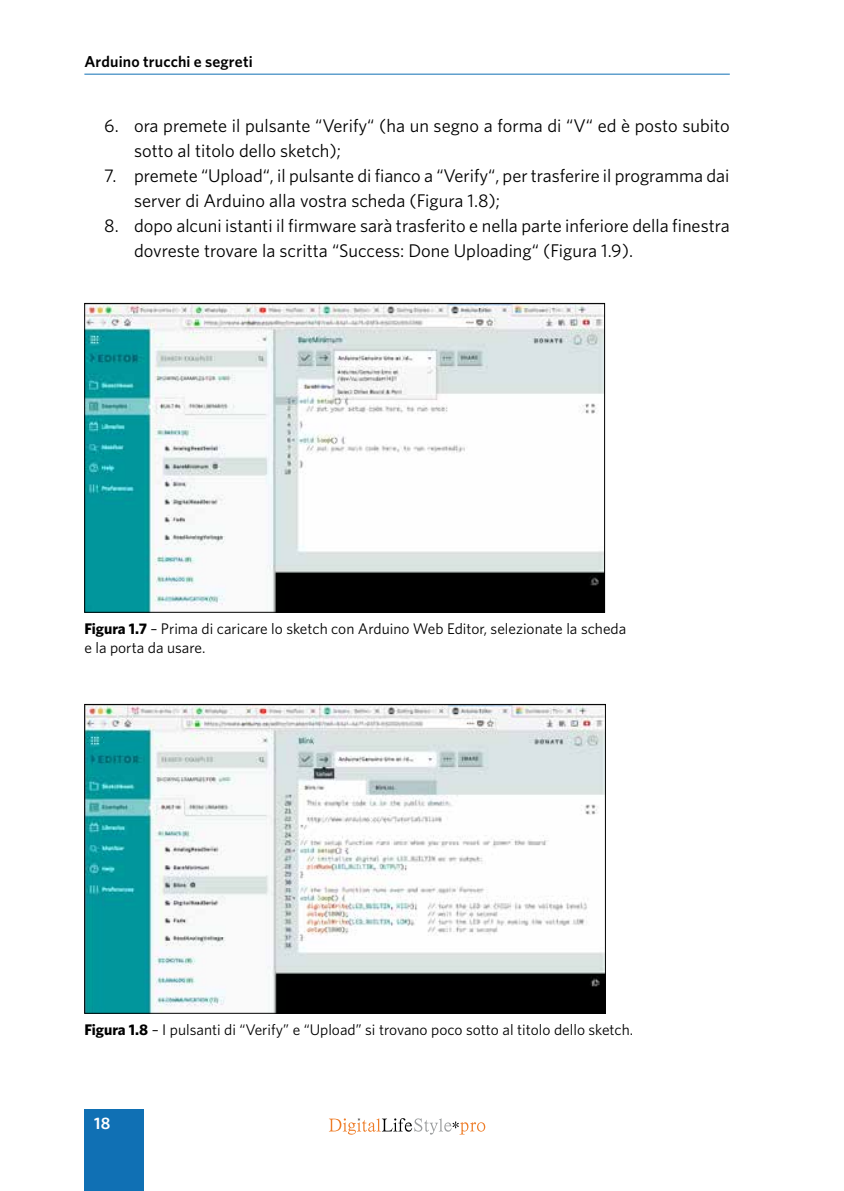
<style>
.page{position:relative;width:844px;height:1191px;background:#fff}
.page>*{position:absolute;margin:0;border:0;box-sizing:border-box;transform-origin:0 0}
.t1{font:18.38px/24.8px "Whitney";color:#000}
.t2{font:600 16.62px "Whitney";color:#fff}
.t3{font:600 15.75px "Whitney";letter-spacing:.01em;color:#000}
.t4{font:15.4px/18.6px "Whitney";color:#000}
.s1{font-weight:700}
</style>
<div class="page">
<div style="left:84px;top:1109px;width:60px;height:82px;background:#1070b4"></div>
<svg style="left:329px;top:1118px;width:156px;height:16px"></svg>
<hr style="left:84px;top:74px;width:645px;height:1px;background:#1070b4">
<img style="left:86px;top:305px;width:516px;height:305px">
<div style="left:84px;top:303px;width:520px;height:309px;border:1px solid #000"></div>
<img style="left:86px;top:706px;width:517px;height:305px">
<div style="left:84px;top:704px;width:521px;height:309px;border:1px solid #000"></div>
<p class="t3" style="left:84px;top:52px;width:170px">Arduino trucchi e segreti</p>
<p class="t1" style="left:134px;top:113px;width:597px;text-indent:-30px">6. ora premete il pulsante “Verify“ (ha un segno a forma di “V“ ed è posto subito sotto al titolo dello sketch);</p>
<p class="t1" style="left:134px;top:163px;width:596px;text-indent:-30px">7. premete “U pload“, il pulsante di fianco a “Verify“, per trasferire il programma dai server di Arduino alla vostra scheda (Figura 1.8);</p>
<p class="t1" style="left:134px;top:212px;width:597px;text-indent:-30px">8. dopo alcuni istanti il firmware sarà trasferito e nella parte inferiore della finestra dovreste trovare la scritta “Success: Done U ploading“ (Figura 1.9).</p>
<p class="t4" style="left:84px;top:619px;width:543px"><span class="s1">Figura 1.7</span> – Prima di caricare lo sketch con Arduino Web Editor, selezionate la scheda e la porta da usare.</p>
<p class="t4" style="left:84px;top:1020px;width:550px"><span class="s1">Figura 1.8</span> – I pulsanti di “Verify” e “U pload” si trovano poco sotto al titolo dello sketch.</p>
<p class="t2" style="left:94px;top:1113px;width:17px">18</p>
</div>
